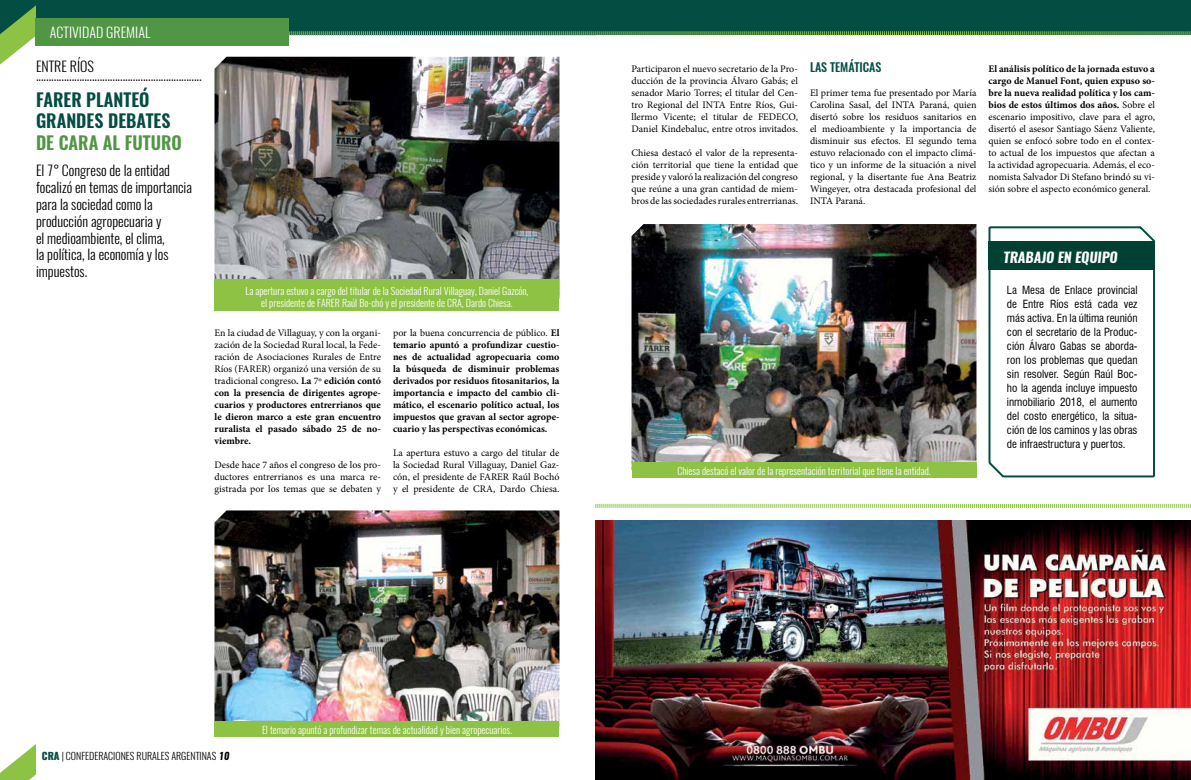
<style>
.page{position:relative;width:1191px;height:780px;background:#fff}
.page>*{position:absolute;margin:0;border:0;box-sizing:border-box;transform-origin:0 0}
.t1{font:600 18px/21.6px "Oswald";color:#034d42}
.t2{font:600 18px "Oswald";color:#509644}
.t3{font:300 14px/16.8px "Oswald";color:#000}
.t4{font:300 14px "Oswald";color:#fff}
.t5{font:italic 700 14px "Oswald";color:#fff}
.t6{font:500 12px "Oswald";color:#034d42}
.t7{font:condensed 11px/14px "Swiss 721 BT";color:#000;text-align:justify}
.t8{font:10px/12px "Minion Pro";color:#000;text-align:justify}
.t9{font:700 10px/12px "Minion Pro";color:#000;text-align:justify}
.t10{font:300 10px/12px "Oswald";color:#fff;text-align:center}
.t11{font:300 10px "Oswald";color:#000}
.s1{font-weight:700}
.s2{font-weight:400}
.s3{font-weight:800;color:#034d42}
.s4{font-weight:700;font-style:italic}
</style>
<div class="page">
<svg style="left:0;top:744px;width:36px;height:36px"></svg>
<img style="left:214px;top:57px;width:345px;height:222px">
<img style="left:631px;top:224px;width:345px;height:238px">
<img style="left:214px;top:510px;width:345px;height:211px">
<div style="left:631px;top:462px;width:345px;height:15px;background:#8dc245"></div>
<div style="left:214px;top:279px;width:345px;height:32px;background:#8dc245"></div>
<div style="left:214px;top:721px;width:345px;height:15px;background:#8dc245"></div>
<div style="left:0;top:0;width:1191px;height:35px;background:#034d42"></div>
<svg style="left:289px;top:31px;width:902px;height:5px;background:#639960"></svg>
<svg style="left:0;top:5px;width:36px;height:60px"></svg>
<div style="left:36px;top:18px;width:253px;height:28px;background:#509644"></div>
<img style="left:595px;top:520px;width:596px;height:260px">
<svg style="left:595px;top:503px;width:596px;height:5px"></svg>
<svg style="left:988px;top:226px;width:167px;height:252px"></svg>
<div style="left:988px;top:241px;width:167px;height:28px;background:#004134"></div>
<h2 class="t4" style="left:50px;top:23px;width:102px">ACTIVIDAD GREMIAL</h2>
<h2 class="t3" style="left:36px;top:58px;width:59px">ENTRE RÍOS</h2>
<h2 class="t3" style="left:36px;top:67px;width:167px">.................................................................</h2>
<h1 class="t1" style="left:36px;top:89px;width:136px">FARER PLANTEÓ<br>GRANDES DEBATES</h1>
<h1 class="t2" style="left:36px;top:130px;width:147px">DE CARA AL FUTURO</h1>
<h2 class="t3" style="left:36px;top:162px;width:157px">El 7° Congreso de la entidad focalizó en temas de importancia para la sociedad como la producción agropecuaria y<br>el medioambiente, el clima,<br>la política, la economía y los impuestos.</h2>
<p class="t10" style="left:245px;top:284px;width:284px">La apertura estuvo a cargo del titular de la Sociedad Rural Villaguay, Daniel Gazcón, el presidente de FARER Raúl Bo-chó y el presidente de CRA, Dardo Chiesa.</p>
<p class="t8" style="left:214px;top:327px;width:168px">En la ciudad de Villaguay, y con la organi&shy;zación de la Sociedad Rural local, la Fede&shy;ración de Asociaciones Rurales de Entre Ríos (FARER) organizó una versión de su tradicional congreso<span class="s1">. La</span> 7º <span class="s1">edición contó con la presencia de dirigentes agrope&shy;cuarios y productores entrerrianos que le dieron marco a este gran encuentro ruralista el pasado sábado 25 de no&shy;viembre.</span></p>
<p class="t8" style="left:214px;top:459px;width:168px">Desde hace 7 años el congreso de los pro&shy;ductores entrerrianos es una marca re&shy;gistrada por los temas que se debaten y</p>
<p class="t9" style="left:393px;top:327px;width:168px"><span class="s2">por la buena concurrencia de público.</span> El temario apuntó a profundizar cuestio&shy;nes de actualidad agropecuaria como la búsqueda de disminuir problemas derivados por residuos fitosanitarios, la importancia e impacto del cambio cli&shy;mático, el escenario político actual, los impuestos que gravan al sector agrope&shy;cuario y las perspectivas económicas.</p>
<p class="t8" style="left:393px;top:447px;width:168px">La apertura estuvo a cargo del titular de la Sociedad Rural Villaguay, Daniel Gaz&shy;cón, el presidente de FARER Raúl Bochó y el presidente de CRA, Dardo Chiesa.</p>
<p class="t8" style="left:631px;top:63px;width:168px">Participaron el nuevo secretario de la Pro&shy;ducción de la provincia Álvaro Gabás; el senador Mario Torres; el titular del Cen&shy;tro Regional del INTA Entre Ríos, Gui&shy;llermo Vicente; el titular de FEDECO, Daniel Kindebaluc, entre otros invitados.</p>
<p class="t8" style="left:631px;top:147px;width:168px">Chiesa destacó el valor de la representa&shy;ción territorial que tiene la entidad que preside y valoró la realización del congreso que reúne a una gran cantidad de miem&shy;bros de las sociedades rurales entrerrianas.</p>
<p class="t6" style="left:810px;top:59px;width:73px">LAS TEMÁTICAS</p>
<p class="t8" style="left:810px;top:87px;width:168px">El primer tema fue presentado por María Carolina Sasal, del INTA Paraná, quien disertó sobre los residuos sanitarios en el medioambiente y la importancia de disminuir sus efectos. El segundo tema estuvo relacionado con el impacto climá&shy;tico y un informe de la situación a nivel regional, y la disertante fue Ana Beatriz Wingeyer, otra destacada profesional del INTA Paraná.</p>
<p class="t8" style="left:988px;top:63px;width:168px"><span class="s1">El análisis político de la jornada estuvo a cargo de Manuel Font, quien expuso so&shy;bre la nueva realidad política y los cam&shy;bios de estos últimos dos años.</span> Sobre el escenario impositivo, clave para el agro, disertó el asesor Santiago Sáenz Valiente, quien se enfocó sobre todo en el contex&shy;to actual de los impuestos que afectan a la actividad agropecuaria. Además, el eco&shy;nomista Salvador Di Stefano brindó su vi&shy;sión sobre el aspecto económico general.</p>
<p class="t10" style="left:677px;top:465px;width:255px">Chiesa destacó el valor de la representación territorial que tiene la entidad.</p>
<h2 class="t5" style="left:1003px;top:247px;width:116px">TRABAJO EN EQUIPO</h2>
<p class="t7" style="left:1007px;top:283px;width:132px">La Mesa de Enlace provincial de Entre Ríos está cada vez más activa. En la última reunión con el secretario de la Produc&shy;ción Álvaro Gabas se aborda&shy;ron los problemas que quedan sin resolver. Según Raúl Boc&shy;ho la agenda incluye impuesto inmobiliario 2018, el aumento del costo energético, la situa&shy;ción de los caminos y las obras de infraestructura y puertos.</p>
<p class="t11" style="left:42px;top:749px;width:189px"><span class="s3">CRA</span> | CONFEDERACIONES RURALES ARGENTINAS <span class="s4">10</span></p>
<p class="t10" style="left:262px;top:724px;width:251px">El temario apuntó a profundizar temas de actualidad y bien agropecuarios.</p>
</div>
